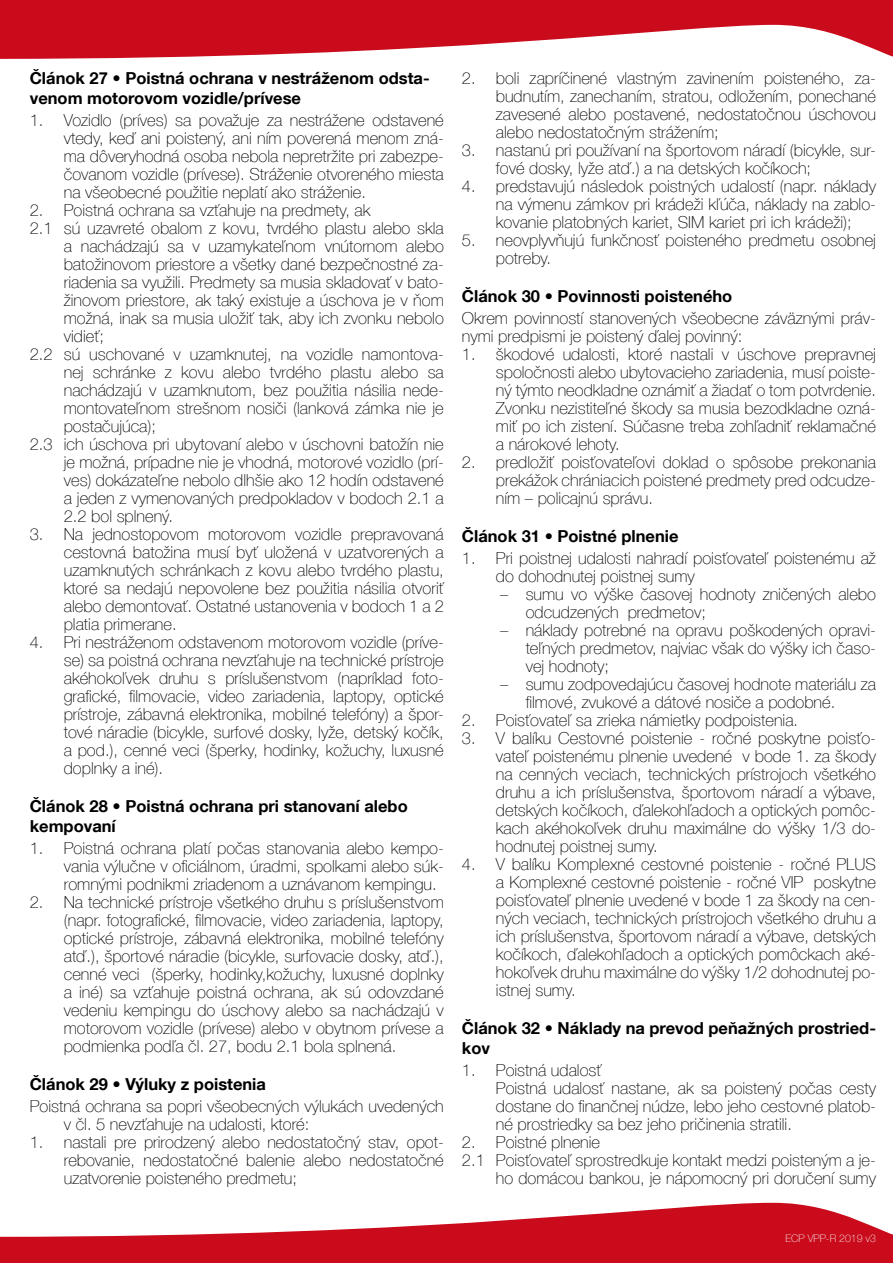
<style>
.page{position:relative;width:893px;height:1263px;background:#fff}
.page>*{position:absolute;margin:0;border:0;box-sizing:border-box;transform-origin:0 0}
.t1{font:100 16.5px/18px "Helvetica Neue LT Com";color:#000;text-align:justify}
.t2{font:700 16.5px/19.8px "Helvetica Neue LT Com";color:#000}
.t3{font:100 10.5px "Helvetica Neue LT Com";color:#fff}
</style>
<div class="page">
<svg style="left:0;top:0;width:893px;height:59px;fill:#c90b1c"></svg>
<svg style="left:0;top:1202px;width:893px;height:61px;fill:#c90b1c"></svg>
<p class="t2" style="left:30px;top:68px;width:402px">Článok 27 • Poistná ochrana v nestráženom odsta&shy;venom motorovom vozidle/prívese</p>
<p class="t1" style="left:64px;top:111px;width:382px;text-indent:-34px">1. Vozidlo (príves) sa považuje za nestrážene odstavené vtedy, keď ani poistený, ani ním poverená menom zná&shy;ma dôveryhodná osoba nebola nepretržite pri zabezpe&shy;čovanom vozidle (prívese). Stráženie otvoreného miesta na všeobecné použitie neplatí ako stráženie.</p>
<p class="t1" style="left:30px;top:201px;width:342px">2. Poistná ochrana sa vzťahuje na predmety, ak</p>
<p class="t1" style="left:30px;top:219px;width:416px">2.1 sú uzavreté obalom z kovu, tvrdého plastu alebo skla</p>
<p class="t1" style="left:64px;top:237px;width:382px">a nachádzajú sa v uzamykateľnom vnútornom alebo</p>
<p class="t1" style="left:64px;top:255px;width:382px">batožinovom priestore a všetky dané bezpečnostné za-</p>
<p class="t1" style="left:64px;top:273px;width:382px">riadenia sa využili. Predmety sa musia skladovať v bato-</p>
<p class="t1" style="left:64px;top:291px;width:382px">žinovom priestore, ak taký existuje a úschova je v ňom</p>
<p class="t1" style="left:64px;top:309px;width:382px">možná, inak sa musia uložiť tak, aby ich zvonku nebolo</p>
<p class="t1" style="left:64px;top:327px;width:42px">vidieť;</p>
<p class="t1" style="left:30px;top:345px;width:416px">2.2 sú uschované v uzamknutej, na vozidle namontova-</p>
<p class="t1" style="left:64px;top:363px;width:382px">nej schránke z kovu alebo tvrdého plastu alebo sa</p>
<p class="t1" style="left:64px;top:381px;width:382px">nachádzajú v uzamknutom, bez použitia násilia nede-</p>
<p class="t1" style="left:64px;top:399px;width:382px">montovateľnom strešnom nosiči (lanková zámka nie je</p>
<p class="t1" style="left:64px;top:417px;width:94px">postačujúca);</p>
<p class="t1" style="left:30px;top:435px;width:416px">2.3 ich úschova pri ubytovaní alebo v úschovni batožín nie</p>
<p class="t1" style="left:64px;top:453px;width:382px">je možná, prípadne nie je vhodná, motorové vozidlo (prí-</p>
<p class="t1" style="left:64px;top:471px;width:382px">ves) dokázateľne nebolo dlhšie ako 12 hodín odstavené</p>
<p class="t1" style="left:64px;top:489px;width:382px">a jeden z vymenovaných predpokladov v bodoch 2.1 a</p>
<p class="t1" style="left:64px;top:507px;width:111px">2.2 bol splnený.</p>
<p class="t1" style="left:64px;top:525px;width:382px;text-indent:-34px">3. Na jednostopovom motorovom vozidle prepravovaná cestovná batožina musí byť uložená v uzatvorených a uzamknutých schránkach z kovu alebo tvrdého plastu, ktoré sa nedajú nepovolene bez použitia násilia otvoriť alebo demontovať. Ostatné ustanovenia v bodoch 1 a 2 platia primerane.</p>
<p class="t1" style="left:64px;top:633px;width:382px;text-indent:-34px">4. Pri nestráženom odstavenom motorovom vozidle (príve&shy;se) sa poistná ochrana nevzťahuje na technické prístroje akéhokoľvek druhu s príslušenstvom (napríklad foto&shy;grafické, filmovacie, video zariadenia, laptopy, optické prístroje, zábavná elektronika, mobilné telefóny) a špor&shy;tové náradie (bicykle, surfové dosky, lyže, detský kočík, a pod.), cenné veci (šperky, hodinky, kožuchy, luxusné doplnky a iné).</p>
<p class="t2" style="left:30px;top:796px;width:379px">Článok 28 • Poistná ochrana pri stanovaní alebo kempovaní</p>
<p class="t1" style="left:64px;top:839px;width:382px;text-indent:-34px">1. Poistná ochrana platí počas stanovania alebo kempo&shy;vania výlučne v oficiálnom, úradmi, spolkami alebo súk&shy;romnými podnikmi zriadenom a uznávanom kempingu.</p>
<p class="t1" style="left:64px;top:893px;width:382px;text-indent:-34px">2. Na technické prístroje všetkého druhu s príslušenstvom (napr. fotografické, filmovacie, video zariadenia, laptopy, optické prístroje, zábavná elektronika, mobilné telefóny atď.), športové náradie (bicykle, surfovacie dosky, atď.), cenné veci (šperky, hodinky,kožuchy, luxusné doplnky a iné) sa vzťahuje poistná ochrana, ak sú odovzdané vedeniu kempingu do úschovy alebo sa nachádzajú v motorovom vozidle (prívese) alebo v obytnom prívese a podmienka podľa čl. 27, bodu 2.1 bola splnená.</p>
<p class="t2" style="left:30px;top:1074px;width:238px">Článok 29 • Výluky z poistenia</p>
<p class="t1" style="left:64px;top:1097px;width:382px;text-indent:-34px">Poistná ochrana sa popri všeobecných výlukách uvedených v čl. 5 nevzťahuje na udalosti, ktoré:</p>
<p class="t1" style="left:64px;top:1133px;width:382px;text-indent:-34px">1. nastali pre prirodzený alebo nedostatočný stav, opot&shy;rebovanie, nedostatočné balenie alebo nedostatočné uzatvorenie poisteného predmetu;</p>
<p class="t1" style="left:496px;top:69px;width:382px;text-indent:-34px">2. boli zapríčinené vlastným zavinením poisteného, za&shy;budnutím, zanechaním, stratou, odložením, ponechané zavesené alebo postavené, nedostatočnou úschovou alebo nedostatočným strážením;</p>
<p class="t1" style="left:496px;top:141px;width:382px;text-indent:-34px">3. nastanú pri používaní na športovom náradí (bicykle, sur&shy;fové dosky, lyže atď.) a na detských kočíkoch;</p>
<p class="t1" style="left:496px;top:177px;width:382px;text-indent:-34px">4. predstavujú následok poistných udalostí (napr. náklady na výmenu zámkov pri krádeži kľúča, náklady na zablo&shy;kovanie platobných kariet, SIM kariet pri ich krádeži);</p>
<p class="t1" style="left:496px;top:231px;width:382px;text-indent:-34px">5. neovplyvňujú funkčnosť poisteného predmetu osobnej potreby.</p>
<p class="t2" style="left:462px;top:286px;width:272px">Článok 30 • Povinnosti poisteného</p>
<p class="t1" style="left:462px;top:309px;width:416px">Okrem povinností stanovených všeobecne záväznými práv&shy;nymi predpismi je poistený ďalej povinný:</p>
<p class="t1" style="left:496px;top:345px;width:382px;text-indent:-34px">1. škodové udalosti, ktoré nastali v úschove prepravnej spoločnosti alebo ubytovacieho zariadenia, musí poiste&shy;ný týmto neodkladne oznámiť a žiadať o tom potvrdenie.<br>Zvonku nezistiteľné škody sa musia bezodkladne ozná&shy;miť po ich zistení. Súčasne treba zohľadniť reklamačné a nárokové lehoty.</p>
<p class="t1" style="left:496px;top:453px;width:382px;text-indent:-34px">2. predložiť poisťovateľovi doklad o spôsobe prekonania prekážok chrániacich poistené predmety pred odcudze&shy;ním – policajnú správu.</p>
<p class="t2" style="left:462px;top:526px;width:218px">Článok 31 • Poistné plnenie</p>
<p class="t1" style="left:496px;top:549px;width:382px;text-indent:-34px">1. Pri poistnej udalosti nahradí poisťovateľ poistenému až do dohodnutej poistnej sumy</p>
<p class="t1" style="left:526px;top:585px;width:352px;text-indent:-26px">– sumu vo výške časovej hodnoty zničených alebo odcudzených predmetov;</p>
<p class="t1" style="left:526px;top:621px;width:352px;text-indent:-26px">– náklady potrebné na opravu poškodených opravi&shy;teľných predmetov, najviac však do výšky ich časo&shy;vej hodnoty;</p>
<p class="t1" style="left:526px;top:675px;width:352px;text-indent:-26px">– sumu zodpovedajúcu časovej hodnote materiálu za filmové, zvukové a dátové nosiče a podobné.</p>
<p class="t1" style="left:462px;top:711px;width:338px">2. Poisťovateľ sa zrieka námietky podpoistenia.</p>
<p class="t1" style="left:496px;top:729px;width:382px;text-indent:-34px">3. V balíku Cestovné poistenie - ročné poskytne poisťo&shy;vateľ poistenému plnenie uvedené v bode 1. za škody na cenných veciach, technických prístrojoch všetkého druhu a ich príslušenstva, športovom náradí a výbave, detských kočíkoch, ďalekohľadoch a optických pomôc&shy;kach akéhokoľvek druhu maximálne do výšky 1/3 do&shy;hodnutej poistnej sumy.</p>
<p class="t1" style="left:496px;top:855px;width:382px;text-indent:-34px">4. V balíku Komplexné cestovné poistenie - ročné PLUS a Komplexné cestovné poistenie - ročné VIP poskytne poisťovateľ plnenie uvedené v bode 1 za škody na cen&shy;ných veciach, technických prístrojoch všetkého druhu a ich príslušenstva, športovom náradí a výbave, detských kočíkoch, ďalekohľadoch a optických pomôckach aké&shy;hokoľvek druhu maximálne do výšky 1/2 dohodnutej po&shy;istnej sumy.</p>
<p class="t2" style="left:462px;top:1018px;width:416px">Článok 32 • Náklady na prevod peňažných prostried&shy;kov</p>
<p class="t1" style="left:496px;top:1061px;width:382px;text-align:left;text-indent:-34px">1. Poistná udalosť<br>Poistná udalosť nastane, ak sa poistený počas cesty dostane do finančnej núdze, lebo jeho cestovné platob&shy;né prostriedky sa bez jeho pričinenia stratili.</p>
<p class="t1" style="left:462px;top:1133px;width:140px">2. Poistné plnenie</p>
<p class="t1" style="left:462px;top:1151px;width:416px">2.1 Poisťovateľ sprostredkuje kontakt medzi poisteným a je-</p>
<p class="t1" style="left:496px;top:1169px;width:382px">ho domácou bankou, je nápomocný pri doručení sumy</p>
<p class="t3" style="left:785px;top:1232px;width:92px">ECP VPP-R 2019 v3</p>
</div>
